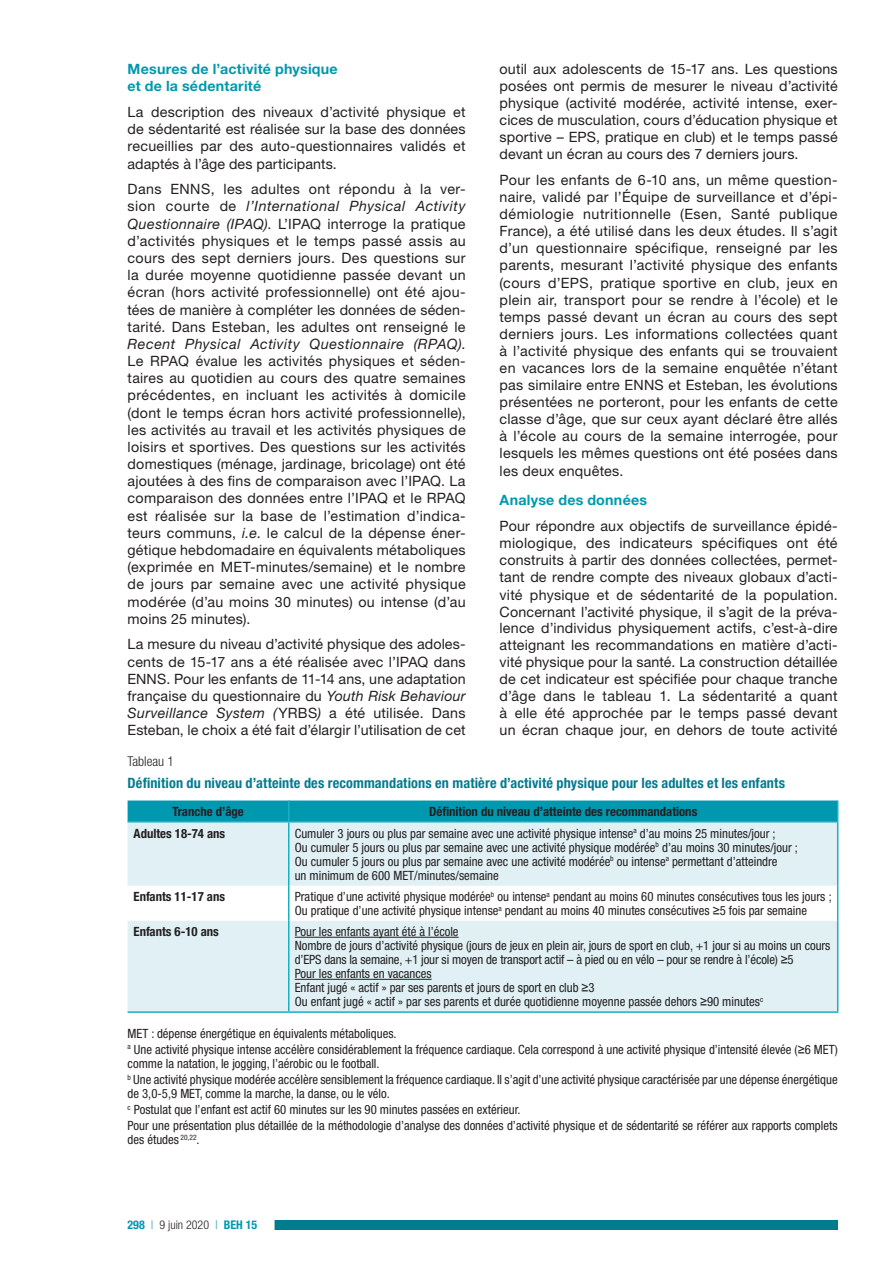
<style>
.page{position:relative;width:893px;height:1263px;background:#fff}
.page>*{position:absolute;margin:0;border:0;box-sizing:border-box;transform-origin:0 0}
.t1{font:14.25px/17.1px "Helvetica Neue LT Std";letter-spacing:.015em;color:#231f20;text-align:justify}
.t2{font:700 condensed 14.25px "Helvetica Neue LT Std";letter-spacing:.01em;color:#007c8f}
.t3{font:700 14.25px/17.2px "Helvetica Neue LT Std";letter-spacing:.015em;color:#0098af}
.t4{font:300 condensed 13.5px "Helvetica Neue LT Std";color:#231f20}
.t5{font:condensed 12.75px/14.1px "Helvetica Neue LT Std";color:#231f20}
.t6{font:700 condensed 12.75px "Helvetica Neue LT Std";color:#231f20}
.t7{font:300 condensed 12px "Helvetica Neue LT Std";color:#231f20}
.s1{font-style:italic}
.s2{font-family:"Arial";font-stretch:normal}
.s3{font-weight:700;color:#0098af}
.s4{color:#0098af}
</style>
<div class="page">
<div style="left:242px;top:1221px;width:596px;height:9px;background:#007c8f"></div>
<div style="left:110px;top:1219px;width:165px;height:12px;background:#fff"></div>
<svg style="left:128px;top:822px;width:709px;height:189px;fill:#e0f0f4"></svg>
<div style="left:128px;top:800px;width:710px;height:22px;background:#0098af"></div>
<hr style="left:289px;top:821px;width:549px;height:1px;background:#1aafc4">
<hr style="left:288px;top:822px;width:1px;height:64px;background:#1aafc4">
<hr style="left:837px;top:822px;width:1px;height:64px;background:#1aafc4">
<hr style="left:288px;top:886px;width:1px;height:35px;background:#1aafc4">
<hr style="left:837px;top:886px;width:1px;height:35px;background:#1aafc4">
<hr style="left:128px;top:1011px;width:161px;height:2px;background:#1aafc4">
<hr style="left:288px;top:921px;width:1px;height:90px;background:#1aafc4">
<hr style="left:837px;top:921px;width:1px;height:90px;background:#1aafc4">
<hr style="left:289px;top:1011px;width:549px;height:2px;background:#1aafc4">
<hr style="left:295px;top:937px;width:164px;height:1px;background:#231f20">
<hr style="left:295px;top:979px;width:137px;height:1px;background:#231f20">
<p class="t3" style="left:128px;top:60px;width:212px">Mesures de l’activité physique et de la sédentarité</p>
<p class="t1" style="left:128px;top:103px;width:340px">La description des niveaux d’activité physique et de sédentarité est réalisée sur la base des données recueillies par des auto-questionnaires validés et adaptés à l’âge des participants.</p>
<p class="t1" style="left:128px;top:180px;width:340px">Dans ENNS, les adultes ont répondu à la ver&shy;sion courte de <span class="s1">l’International Physical Activity Questionnaire (IPAQ)</span>. L’IPAQ interroge la pratique d’activités physiques et le temps passé assis au cours des sept derniers jours. Des questions sur la durée moyenne quotidienne passée devant un écran (hors activité professionnelle) ont été ajou&shy;tées de manière à compléter les données de séden&shy;tarité. Dans Esteban, les adultes ont renseigné le <span class="s1">Recent Physical Activity Questionnaire (RPAQ)</span>.<br>Le RPAQ évalue les activités physiques et séden&shy;taires au quotidien au cours des quatre semaines précédentes, en incluant les activités à domicile (dont le temps écran hors activité professionnelle), les activités au travail et les activités physiques de loisirs et sportives. Des questions sur les activités domestiques (ménage, jardinage, bricolage) ont été ajoutées à des fins de comparaison avec l’IPAQ. La comparaison des données entre l’IPAQ et le RPAQ est réalisée sur la base de l’estimation d’indica&shy;teurs communs, <span class="s1">i.e</span>. le calcul de la dépense éner&shy;gétique hebdomadaire en équivalents métaboliques (exprimée en MET-minutes/semaine) et le nombre de jours par semaine avec une activité physique modérée (d’au moins 30 minutes) ou intense (d’au moins 25 minutes).</p>
<p class="t1" style="left:128px;top:636px;width:340px">La mesure du niveau d’activité physique des adoles&shy;cents de 15-17 ans a été réalisée avec l’IPAQ dans ENNS. Pour les enfants de 11-14 ans, une adaptation française du questionnaire du <span class="s1">Youth Risk Behaviour Surveillance System (</span>YRBS<span class="s1">)</span> a été utilisée. Dans Esteban, le choix a été fait d’élargir l’utilisation de cet</p>
<p class="t1" style="left:500px;top:60px;width:340px">outil aux adolescents de 15-17 ans. Les questions posées ont permis de mesurer le niveau d’activité physique (activité modérée, activité intense, exer&shy;cices de musculation, cours d’éducation physique et sportive – EPS, pratique en club) et le temps passé devant un écran au cours des 7 derniers jours.</p>
<p class="t1" style="left:500px;top:171px;width:340px">Pour les enfants de 6-10 ans, un même question&shy;naire, validé par l’Équipe de surveillance et d’épi&shy;démiologie nutritionnelle (Esen, Santé publique France), a été utilisé dans les deux études. Il s’agit d’un questionnaire spécifique, renseigné par les parents, mesurant l’activité physique des enfants (cours d’EPS, pratique sportive en club, jeux en plein air, transport pour se rendre à l’école) et le temps passé devant un écran au cours des sept derniers jours. Les informations collectées quant à l’activité physique des enfants qui se trouvaient en vacances lors de la semaine enquêtée n’étant pas similaire entre ENNS et Esteban, les évolutions présentées ne porteront, pour les enfants de cette classe d’âge, que sur ceux ayant déclaré être allés à l’école au cours de la semaine interrogée, pour lesquels les mêmes questions ont été posées dans les deux enquêtes.</p>
<p class="t3" style="left:500px;top:491px;width:149px">Analyse des données</p>
<p class="t1" style="left:500px;top:517px;width:340px">Pour répondre aux objectifs de surveillance épidé&shy;miologique, des indicateurs spécifiques ont été construits à partir des données collectées, permet&shy;tant de rendre compte des niveaux globaux d’acti&shy;vité physique et de sédentarité de la population.<br>Concernant l’activité physique, il s’agit de la préva&shy;lence d’individus physiquement actifs, c’est-à-dire atteignant les recommandations en matière d’acti&shy;vité physique pour la santé. La construction détaillée de cet indicateur est spécifiée pour chaque tranche d’âge dans le tableau 1. La sédentarité a quant à elle été approchée par le temps passé devant un écran chaque jour, en dehors de toute activité</p>
<p class="t4" style="left:128px;top:754px;width:48px">Tableau 1</p>
<p class="t2" style="left:128px;top:774px;width:659px">Définition du niveau d’atteinte des recommandations en matière d’activité physique pour les adultes et les enfants</p>
<p class="t6" style="left:173px;top:803px;width:73px">Tranche d’âge</p>
<p class="t6" style="left:429px;top:803px;width:270px">Définition du niveau d’atteinte des recommandations</p>
<p class="t6" style="left:134px;top:825px;width:93px">Adultes 18-74 ans</p>
<p class="t5" style="left:295px;top:826px;width:505px">Cumuler 3 jours ou plus par semaine avec une activité physique intense<sup>a</sup> d’au moins 25 minutes/jour ;<br>Ou cumuler 5 jours ou plus par semaine avec une activité physique modérée<sup>b</sup> d’au moins 30 minutes/jour ; Ou cumuler 5 jours ou plus par semaine avec une activité modérée<sup>b</sup> ou intense<sup>a</sup> permettant d’atteindre<br>un minimum de 600 MET/minutes/semaine</p>
<p class="t6" style="left:134px;top:888px;width:93px">Enfants 11-17 ans</p>
<p class="t5" style="left:295px;top:889px;width:538px">Pratique d’une activité physique modérée<sup>b</sup> ou intense<sup>a</sup> pendant au moins 60 minutes consécutives tous les jours ;<br>Ou pratique d’une activité physique intense<sup>a</sup> pendant au moins 40 minutes consécutives <span class="s2">≥</span>5 fois par semaine</p>
<p class="t6" style="left:134px;top:924px;width:87px">Enfants 6-10 ans</p>
<p class="t5" style="left:295px;top:924px;width:537px">Pour les enfants ayant été à l’école<br>Nombre de jours d’activité physique (jours de jeux en plein air, jours de sport en club, +1 jour si au moins un cours d’EPS dans la semaine, +1 jour si moyen de transport actif – à pied ou en vélo – pour se rendre à l’école) <span class="s2">≥</span>5<br>Pour les enfants en vacances<br>Enfant jugé « actif » par ses parents et jours de sport en club <span class="s2">≥</span>3<br>Ou enfant jugé « actif » par ses parents et durée quotidienne moyenne passée dehors <span class="s2">≥</span>90 minutes<sup>c</sup></p>
<p class="t5" style="left:128px;top:1025px;width:712px;line-height:16.2px">MET : dépense énergétique en équivalents métaboliques.<br><sup>a</sup> Une activité physique intense accélère considérablement la fréquence cardiaque. Cela correspond à une activité physique d’intensité élevée (<span class="s2">≥</span>6 MET)</p>
<p class="t5" style="left:128px;top:1055px;width:712px;line-height:16.2px">comme la natation, le jogging, l’aérobic ou le football.<br><sup>b</sup> Une activité physique modérée accélère sensiblement la fréquence cardiaque. Il s’agit d’une activité physique caractérisée par une dépense énergétique</p>
<p class="t5" style="left:128px;top:1085px;width:712px;line-height:16.2px">de 3,0-5,9 MET, comme la marche, la danse, ou le vélo.<br><sup>c</sup> Postulat que l’enfant est actif 60 minutes sur les 90 minutes passées en extérieur.<br>Pour une présentation plus détaillée de la méthodologie d’analyse des données d’activité physique et de sédentarité se référer aux rapports complets</p>
<p class="t5" style="left:128px;top:1132px;width:74px">des études <sup>20,22</sup>.</p>
<p class="t7" style="left:128px;top:1218px;width:131px"><span class="s3">298</span> <span class="s4">|</span> 9 juin 2020 <span class="s4">|</span> <span class="s3">BEH 15</span></p>
</div>
